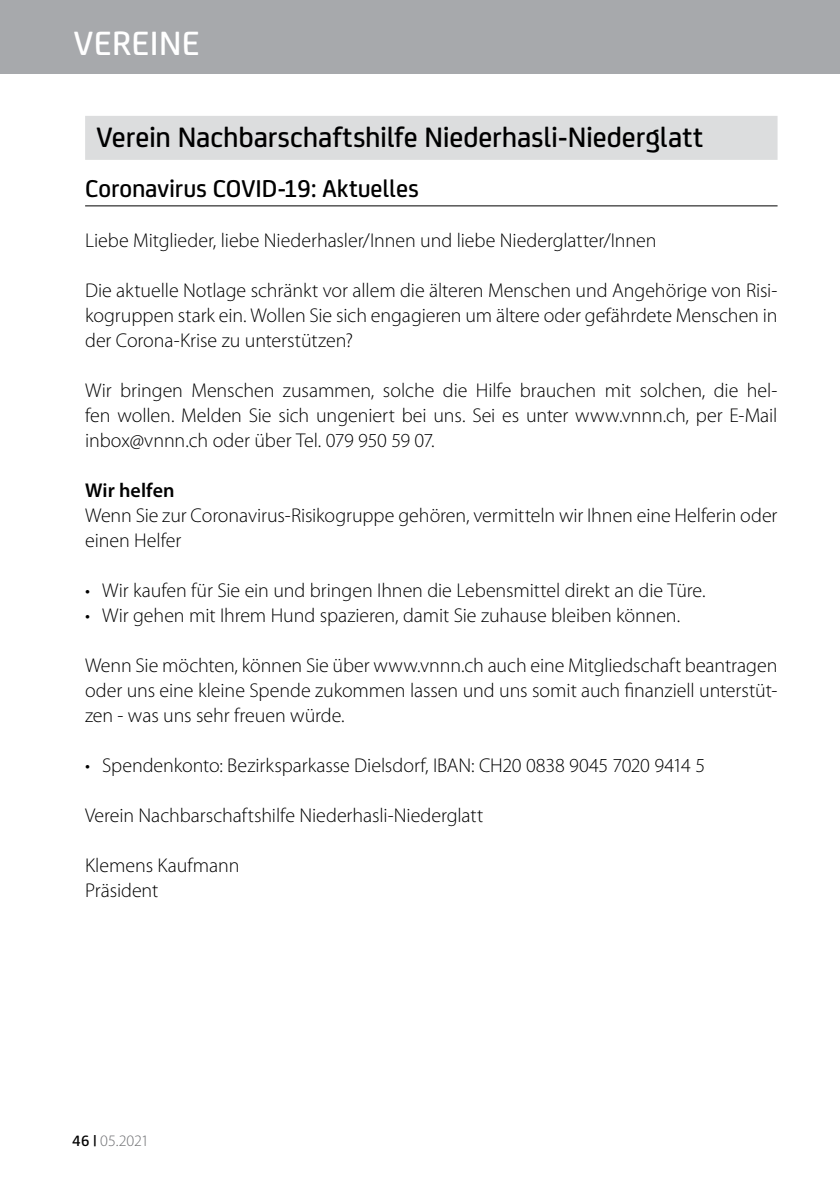
<style>
.page{position:relative;width:840px;height:1191px;background:#fff}
.page>*{position:absolute;margin:0;border:0;box-sizing:border-box;transform-origin:0 0}
.t1{font:500 36px "FS Joey";color:#fff}
.t2{font:500 30px "FS Joey";letter-spacing:-.005em;color:#000}
.t3{font:500 26px "FS Joey";letter-spacing:-.005em;color:#000}
.t4{font:300 20px/25px "Myriad Pro";letter-spacing:-.005em;color:#000;text-align:justify}
.t5{font:600 20px "Myriad Pro";letter-spacing:.005em;color:#000}
.t6{font:300 16px "Myriad Pro";letter-spacing:-.015em;color:#6d6e71}
.s1{font-family:"FS Joey";font-weight:500;color:#000}
</style>
<div class="page">
<div style="left:0;top:0;width:839px;height:74px;background:#a7a9ac"></div>
<div style="left:85px;top:116px;width:692px;height:44px;background:#dcddde"></div>
<hr style="left:85px;top:205px;width:692px;height:1px;background:#000">
<h1 class="t1" style="left:74px;top:17px;width:39px">Vereine</h1>
<h2 class="t2" style="left:96px;top:115px;width:608px">Verein Nachbarschaftshilfe Niederhasli-Niederglatt</h2>
<h3 class="t3" style="left:85px;top:169px;width:335px">Coronavirus COVID-19: Aktuelles</h3>
<p class="t4" style="left:85px;top:228px;width:572px">Liebe Mitglieder, liebe Niederhasler/I nnen und liebe Niederglatter/I nnen</p>
<p class="t4" style="left:85px;top:278px;width:693px">Die aktuelle Notlage schränkt vor allem die älteren Menschen und Angehörige von Risi&shy;kogruppen stark ein. Wollen Sie sich engagieren um ältere oder gefährdete Menschen in der Corona-Krise zu unterstützen?</p>
<p class="t4" style="left:85px;top:378px;width:693px">Wir bringen Menschen zusammen, solche die Hilfe brauchen mit solchen, die hel&shy;fen wollen. Melden Sie sich ungeniert bei uns. Sei es unter www.vnnn.ch, per E-Mail inbox@vnnn.ch oder über Tel. 079 950 59 07.</p>
<p class="t5" style="left:85px;top:478px;width:91px">Wir helfen</p>
<p class="t4" style="left:85px;top:503px;width:693px">Wenn Sie zur Coronavirus-Risikogruppe gehören, vermitteln wir I hnen eine Helferin oder einen Helfer</p>
<p class="t4" style="left:85px;top:578px;width:621px">• Wir kaufen für Sie ein und bringen I hnen die Lebensmittel direkt an die Türe.</p>
<p class="t4" style="left:85px;top:603px;width:596px">• Wir gehen mit I hrem H und spazieren, damit Sie zuhause bleiben können.</p>
<p class="t4" style="left:85px;top:653px;width:693px">Wenn Sie möchten, können Sie über www.vnnn.ch auch eine Mitgliedschaft beantragen oder uns eine kleine Spende zukommen lassen und uns somit auch finanziell unterstüt&shy;zen - was uns sehr freuen würde.</p>
<p class="t4" style="left:85px;top:753px;width:621px">• Spendenkonto: Bezirksparkasse Dielsdorf, I BAN: CH20 0838 9045 7020 9414 5</p>
<p class="t4" style="left:85px;top:803px;width:399px">Verein Nachbarschaftshilfe Niederhasli-Niederglatt</p>
<p class="t4" style="left:85px;top:853px;width:156px">Klemens Kaufmann<br>Präsident</p>
<p class="t6" style="left:72px;top:1131px;width:78px"><span class="s1">46 |</span> 05.2021</p>
</div>
